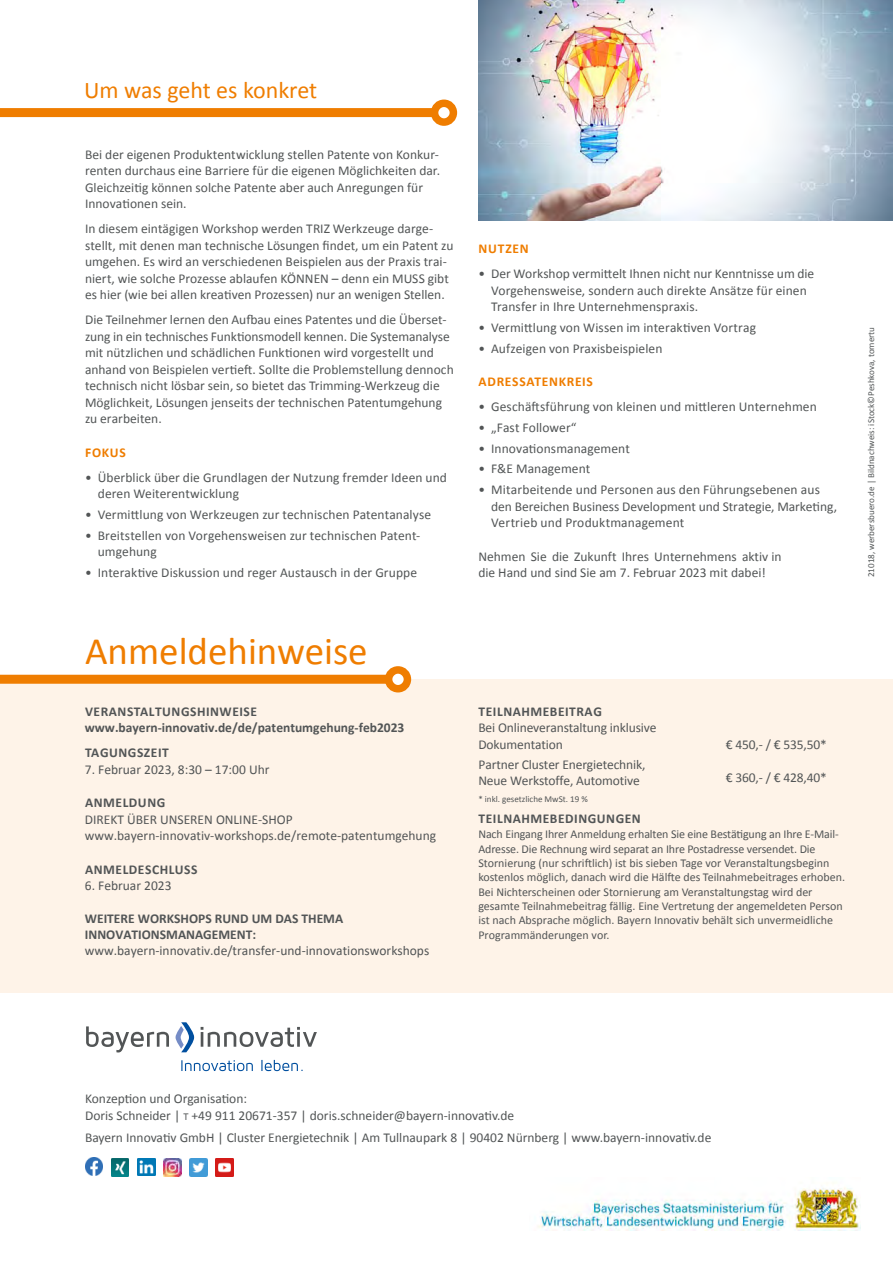
<style>
.page{position:relative;width:893px;height:1263px;background:#fff}
.page>*{position:absolute;margin:0;border:0;box-sizing:border-box;transform-origin:0 0}
.t1{font:39px "Calibri";color:#ef7d00}
.t2{font:24px "Calibri";color:#ef7d00}
.t3{font:13.5px/16.5px "Calibri";color:#525556}
.t4{font:700 13.5px/16.5px "Calibri";color:#525556}
.t5{font:700 13.5px "Calibri";letter-spacing:.04em;color:#525556}
.t6{font:700 13.5px/16.2px "Calibri";color:#525556}
.t7{font:700 13.5px "Calibri";letter-spacing:.05em;color:#ef7d00}
.t8{font:12px/14.4px "Calibri";color:#525556}
.t9{font:9.15px "Calibri";color:#525556}
.t10{font:9px "Calibri";color:#525556}
.s1{font-size:10.5px}
</style>
<div class="page">
<div style="left:0;top:679px;width:893px;height:314px;background:#fef3e8"></div>
<img style="left:478px;top:0;width:415px;height:221px">
<div style="left:0;top:108px;width:439px;height:9px;background:#ef7d00"></div>
<div style="left:431px;top:100px;width:26px;height:26px;border:8px solid #ef7d00;border-radius:50%"></div>
<div style="left:0;top:675px;width:393px;height:9px;background:#ef7d00"></div>
<div style="left:389px;top:670px;width:18px;height:19px;background:#fff;border-radius:50%"></div>
<div style="left:385px;top:666px;width:26px;height:26px;border:8px solid #ef7d00;border-radius:50%"></div>
<img style="left:538px;top:1187px;width:322px;height:43px">
<img style="left:111px;top:1158px;width:18px;height:18px">
<img style="left:85px;top:1158px;width:18px;height:17px">
<img style="left:164px;top:1158px;width:17px;height:18px">
<img style="left:137px;top:1158px;width:18px;height:18px">
<img style="left:190px;top:1158px;width:17px;height:18px">
<img style="left:216px;top:1158px;width:18px;height:18px">
<svg style="left:86px;top:1026px;width:83px;height:26px"></svg>
<svg style="left:201px;top:1027px;width:116px;height:20px"></svg>
<svg style="left:175px;top:1022px;width:19px;height:30px"></svg>
<svg style="left:181px;top:1060px;width:122px;height:11px"></svg>
<h2 class="t2" style="left:84px;top:75px;width:235px">Um was geht es konkret</h2>
<p class="t3" style="left:85px;top:146px;width:357px">Bei der eigenen Produktentwicklung stellen Patente von Konkur&shy;renten durchaus eine Barriere für die eigenen Möglichkeiten dar.<br>Gleichzeitig können solche Patente aber auch Anregungen für Innovationen sein.</p>
<p class="t3" style="left:85px;top:220px;width:370px">In diesem eintägigen Workshop werden TRIZ Werkzeuge darge&shy;stellt, mit denen man technische Lösungen findet, um ein Patent zu umgehen. Es wird an verschiedenen Beispielen aus der Praxis trai&shy;niert, wie solche Prozesse ablaufen KÖNNEN – denn ein MUSS gibt es hier (wie bei allen kreativen Prozessen) nur an wenigen Stellen.</p>
<p class="t3" style="left:85px;top:311px;width:370px">Die Teilnehmer lernen den Aufbau eines Patentes und die Überset&shy;zung in ein technisches Funktionsmodell kennen. Die Systemanalyse mit nützlichen und schädlichen Funktionen wird vorgestellt und anhand von Beispielen vertieft. Sollte die Problemstellung dennoch technisch nicht lösbar sein, so bietet das Trimming-Werkzeug die Möglichkeit, Lösungen jenseits der technischen Patentumgehung zu erarbeiten.</p>
<p class="t7" style="left:85px;top:444px;width:41px">FOKUS</p>
<p class="t3" style="left:98px;top:469px;width:351px;text-indent:-13px">• Überblick über die Grundlagen der Nutzung fremder Ideen und deren Weiterentwicklung</p>
<p class="t3" style="left:85px;top:506px;width:348px">• Vermittlung von Werkzeugen zur technischen Patentanalyse</p>
<p class="t3" style="left:98px;top:527px;width:324px;text-indent:-13px">• Breitstellen von Vorgehensweisen zur technischen Patent&shy;umgehung</p>
<p class="t3" style="left:85px;top:564px;width:334px">• Interaktive Diskussion und reger Austausch in der Gruppe</p>
<h1 class="t1" style="left:85px;top:627px;width:284px">Anmeldehinweise</h1>
<p class="t4" style="left:85px;top:702px;width:321px">VERANSTALTUNGSHINWEISE<br>WWW.BAYERN-INNOVATIV.DE/DE/PATENTUMGEHUNG-FEB2023</p>
<p class="t5" style="left:85px;top:744px;width:85px">TAGUNGSZEIT</p>
<p class="t3" style="left:85px;top:761px;width:186px">7. Februar 2023, 8:30 – 17:00 Uhr</p>
<p class="t5" style="left:85px;top:794px;width:82px">ANMELDUNG</p>
<p class="t3" style="left:85px;top:810px;width:353px">DIREKT ÜBER UNSEREN ONLINE-SHOP www.bayern-innovativ-workshops.de/remote-patentumgehung</p>
<p class="t5" style="left:85px;top:861px;width:114px">ANMELDESCHLUSS</p>
<p class="t3" style="left:85px;top:877px;width:88px">6. Februar 2023</p>
<p class="t6" style="left:85px;top:910px;width:260px">WEITERE WORKSHOPS RUND UM DAS THEMA<br>INNOVATIONSMANAGEMENT:</p>
<p class="t3" style="left:85px;top:942px;width:346px">www.bayern-innovativ.de/transfer-und-innovationsworkshops</p>
<p class="t7" style="left:479px;top:240px;width:50px">NUTZEN</p>
<p class="t3" style="left:491px;top:265px;width:325px;text-indent:-13px">• Der Workshop vermittelt Ihnen nicht nur Kenntnisse um die<br>Vorgehensweise, sondern auch direkte Ansätze für einen<br>Transfer in Ihre Unternehmenspraxis.</p>
<p class="t3" style="left:478px;top:319px;width:279px">• Vermittlung von Wissen im interaktiven Vortrag</p>
<p class="t3" style="left:478px;top:339px;width:186px">• Aufzeigen von Praxisbeispielen</p>
<p class="t7" style="left:479px;top:373px;width:115px">ADRESSATENKREIS</p>
<p class="t3" style="left:478px;top:398px;width:340px">• Geschäftsführung von kleinen und mittleren Unternehmen</p>
<p class="t3" style="left:478px;top:419px;width:100px">• „Fast Follower“</p>
<p class="t3" style="left:478px;top:439px;width:153px">• Innovationsmanagement</p>
<p class="t3" style="left:478px;top:460px;width:114px">• F&amp;E Management</p>
<p class="t3" style="left:491px;top:481px;width:347px;text-indent:-13px">• Mitarbeitende und Personen aus den Führungsebenen aus den Bereichen Business Development und Strategie, Marketing,<br>Vertrieb und Produktmanagement</p>
<p class="t3" style="left:478px;top:547px;width:305px">Nehmen Sie die Zukunft Ihres Unternehmens aktiv in die Hand und sind Sie am 7. Februar 2023 mit dabei!</p>
<p class="t9" style="left:866px;top:577px;width:252px;rotate:-90deg">21018, werbersbuero.de | Bildnachweis: iStock©Peshkova, tomertu</p>
<p class="t5" style="left:479px;top:703px;width:125px">TEILNAHMEBEITRAG</p>
<p class="t3" style="left:478px;top:719px;width:180px">Bei Onlineveranstaltung inklusive<br>Dokumentation</p>
<p class="t3" style="left:478px;top:755px;width:169px">Partner Cluster Energietechnik,<br>Neue Werkstoffe, Automotive</p>
<p class="t10" style="left:478px;top:793px;width:111px">* inkl. gesetzliche MwSt. 19 %</p>
<p class="t5" style="left:479px;top:810px;width:164px">TEILNAHMEBEDINGUNGEN</p>
<p class="t8" style="left:478px;top:827px;width:368px">Nach Eingang Ihrer Anmeldung erhalten Sie eine Bestätigung an Ihre E-Mail-Adresse. Die Rechnung wird separat an Ihre Postadresse versendet. Die Stornierung (nur schriftlich) ist bis sieben Tage vor Veranstaltungsbeginn kostenlos möglich, danach wird die Hälfte des Teilnahmebeitrages erhoben.<br>Bei Nichterscheinen oder Stornierung am Veranstaltungstag wird der gesamte Teilnahmebeitrag fällig. Eine Vertretung der angemeldeten Person ist nach Absprache möglich. Bayern Innovativ behält sich unvermeidliche Programmänderungen vor.</p>
<p class="t3" style="left:726px;top:735px;width:103px">€ 450,- / € 535,50*</p>
<p class="t3" style="left:726px;top:768px;width:103px">€ 360,- / € 428,40*</p>
<p class="t3" style="left:85px;top:1090px;width:431px">Konzeption und Organisation:<br>Doris Schneider | <span class="s1">T</span> +49 911 20671-357 | doris.schneider@bayern-innovativ.de</p>
<p class="t3" style="left:85px;top:1129px;width:628px">Bayern Innovativ GmbH | Cluster Energietechnik | Am Tullnaupark 8 | 90402 Nürnberg | www.bayern-innovativ.de</p>
</div>
